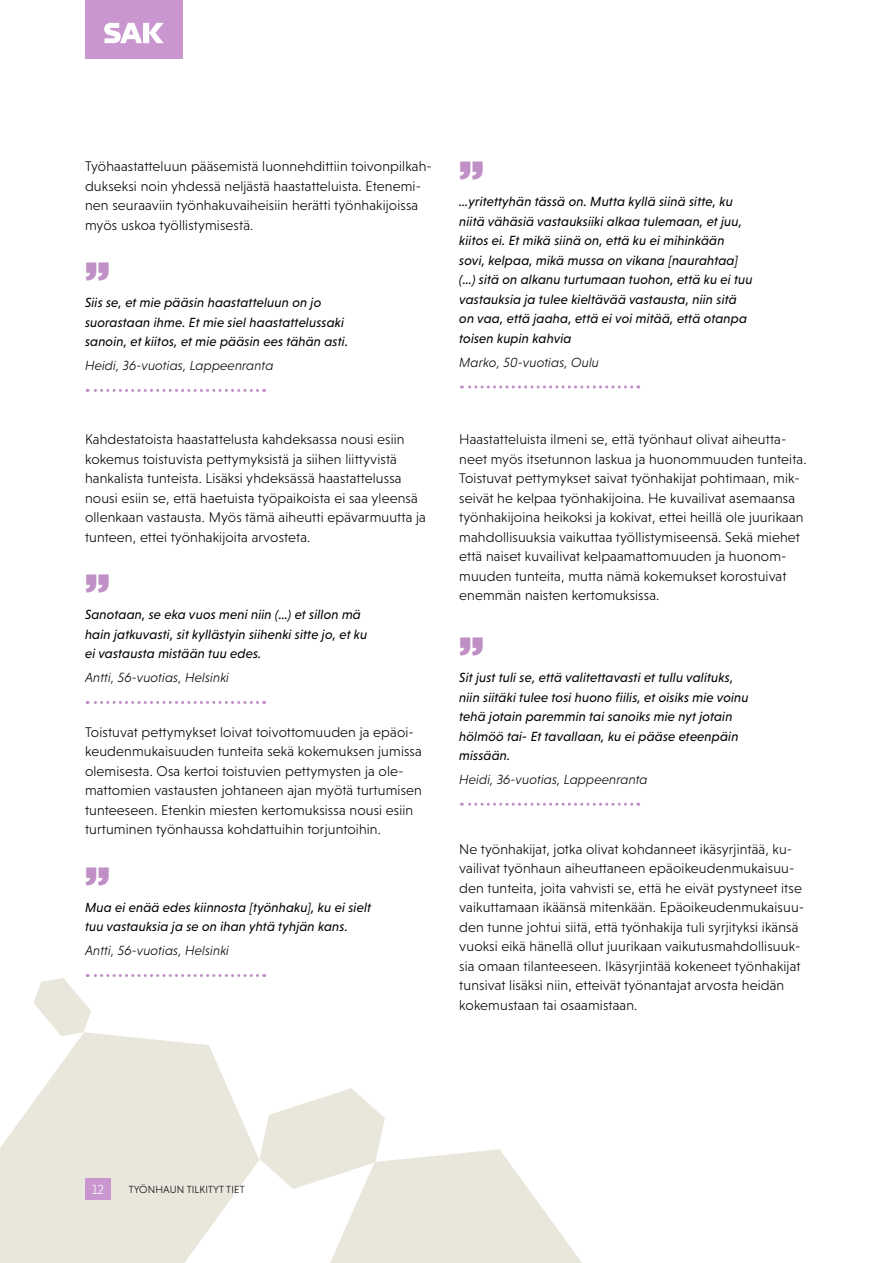
<style>
.page{position:relative;width:893px;height:1263px;background:#fff}
.page>*{position:absolute;margin:0;border:0;box-sizing:border-box;transform-origin:0 0}
.t1{font:45px "Gotham Ultra";color:#bf8fc5}
.t2{font:300 14.25px/19.5px "Niveau Grotesk";letter-spacing:.01em;color:#000}
.t3{font:italic 13.5px/19.5px "Niveau Grotesk";letter-spacing:.01em;color:#000}
.t4{font:italic 300 13.5px "Niveau Grotesk";letter-spacing:.01em;color:#000}
.t5{font:300 13.5px "Niveau Grotesk";color:#fff}
.t6{font:300 10.5px "Niveau Grotesk";letter-spacing:.015em;color:#000}
</style>
<div class="page">
<svg style="left:0;top:1036px;width:259px;height:227px;fill:#e9e7dc"></svg>
<svg style="left:259px;top:1088px;width:323px;height:175px"></svg>
<div style="left:85px;top:1178px;width:26px;height:21px;background:#c996cf"></div>
<div style="left:85px;top:0;width:98px;height:58px;background:#c996cf"></div>
<svg style="left:104px;top:23px;width:60px;height:20px"></svg>
<svg style="left:87px;top:389px;width:171px;height:3px"></svg>
<svg style="left:87px;top:701px;width:171px;height:3px"></svg>
<svg style="left:33px;top:974px;width:225px;height:62px"></svg>
<svg style="left:461px;top:385px;width:171px;height:3px"></svg>
<svg style="left:461px;top:803px;width:171px;height:3px"></svg>
<p class="t2" style="left:85px;top:156px;width:348px">Työhaastatteluun pääsemistä luonnehdittiin toivonpilkah&shy;dukseksi noin yhdessä neljästä haastatteluista. Etenemi&shy;nen seuraaviin työnhakuvaiheisiin herätti työnhakijoissa myös uskoa työllistymisestä.</p>
<h1 class="t1" style="left:85px;top:252px;width:26px">”</h1>
<p class="t3" style="left:85px;top:293px;width:265px">Siis se, et mie pääsin haastatteluun on jo suorastaan ihme. Et mie siel haastattelussaki sanoin, et kiitos, et mie pääsin ees tähän asti.</p>
<p class="t4" style="left:85px;top:358px;width:190px">Heidi, 36-vuotias, Lappeenranta</p>
<p class="t2" style="left:85px;top:429px;width:342px">Kahdestatoista haastattelusta kahdeksassa nousi esiin kokemus toistuvista pettymyksistä ja siihen liittyvistä hankalista tunteista. Lisäksi yhdeksässä haastattelussa nousi esiin se, että haetuista työpaikoista ei saa yleensä ollenkaan vastausta. Myös tämä aiheutti epävarmuutta ja tunteen, ettei työnhakijoita arvosteta.</p>
<h1 class="t1" style="left:85px;top:564px;width:26px">”</h1>
<p class="t3" style="left:85px;top:605px;width:284px">Sanotaan, se eka vuos meni niin (…) et sillon mä hain jatkuvasti, sit kyllästyin siihenki sitte jo, et ku ei vastausta mistään tuu edes.</p>
<p class="t4" style="left:85px;top:670px;width:146px">Antti, 56-vuotias, Helsinki</p>
<p class="t2" style="left:85px;top:722px;width:338px">Toistuvat pettymykset loivat toivottomuuden ja epäoi&shy;keudenmukaisuuden tunteita sekä kokemuksen jumissa olemisesta. Osa kertoi toistuvien pettymysten ja ole&shy;mattomien vastausten johtaneen ajan myötä turtumisen tunteeseen. Etenkin miesten kertomuksissa nousi esiin turtuminen työnhaussa kohdattuihin torjuntoihin.</p>
<h1 class="t1" style="left:85px;top:857px;width:26px">”</h1>
<p class="t3" style="left:85px;top:897px;width:288px">Mua ei enää edes kiinnosta [työnhaku], ku ei sielt tuu vastauksia ja se on ihan yhtä tyhjän kans.</p>
<p class="t4" style="left:85px;top:943px;width:146px">Antti, 56-vuotias, Helsinki</p>
<h1 class="t1" style="left:459px;top:151px;width:26px">”</h1>
<p class="t3" style="left:459px;top:192px;width:295px">…yritettyhän tässä on. Mutta kyllä siinä sitte, ku niitä vähäsiä vastauksiiki alkaa tulemaan, et juu, kiitos ei. Et mikä siinä on, että ku ei mihinkään sovi, kelpaa, mikä mussa on vikana [naurahtaa] (…) sitä on alkanu turtumaan tuohon, että ku ei tuu vastauksia ja tulee kieltävää vastausta, niin sitä on vaa, että jaaha, että ei voi mitää, että otanpa toisen kupin kahvia</p>
<p class="t4" style="left:459px;top:354px;width:141px">Marko, 50-vuotias, Oulu</p>
<p class="t2" style="left:459px;top:429px;width:349px">Haastatteluista ilmeni se, että työnhaut olivat aiheutta&shy;neet myös itsetunnon laskua ja huonommuuden tunteita.<br>Toistuvat pettymykset saivat työnhakijat pohtimaan, mik&shy;seivät he kelpaa työnhakijoina. He kuvailivat asemaansa työnhakijoina heikoksi ja kokivat, ettei heillä ole juurikaan mahdollisuuksia vaikuttaa työllistymiseensä. Sekä miehet että naiset kuvailivat kelpaamattomuuden ja huonom&shy;muuden tunteita, mutta nämä kokemukset korostuivat enemmän naisten kertomuksissa.</p>
<h1 class="t1" style="left:459px;top:627px;width:26px">”</h1>
<p class="t3" style="left:459px;top:668px;width:291px">Sit just tuli se, että valitettavasti et tullu valituks, niin siitäki tulee tosi huono fiilis, et oisiks mie voinu tehä jotain paremmin tai sanoiks mie nyt jotain hölmöö tai- Et tavallaan, ku ei pääse eteenpäin missään.</p>
<p class="t4" style="left:459px;top:772px;width:190px">Heidi, 36-vuotias, Lappeenranta</p>
<p class="t2" style="left:459px;top:839px;width:346px">Ne työnhakijat, jotka olivat kohdanneet ikäsyrjintää, ku&shy;vailivat työnhaun aiheuttaneen epäoikeudenmukaisuu&shy;den tunteita, joita vahvisti se, että he eivät pystyneet itse vaikuttamaan ikäänsä mitenkään. Epäoikeudenmukaisuu&shy;den tunne johtui siitä, että työnhakija tuli syrjityksi ikänsä vuoksi eikä hänellä ollut juurikaan vaikutusmahdollisuuk&shy;sia omaan tilanteeseen. Ikäsyrjintää kokeneet työnhakijat tunsivat lisäksi niin, etteivät työnantajat arvosta heidän kokemustaan tai osaamistaan.</p>
<p class="t5" style="left:92px;top:1181px;width:14px">12</p>
<p class="t6" style="left:129px;top:1183px;width:117px">TYÖNHAUN TILKITYT TIET</p>
</div>
